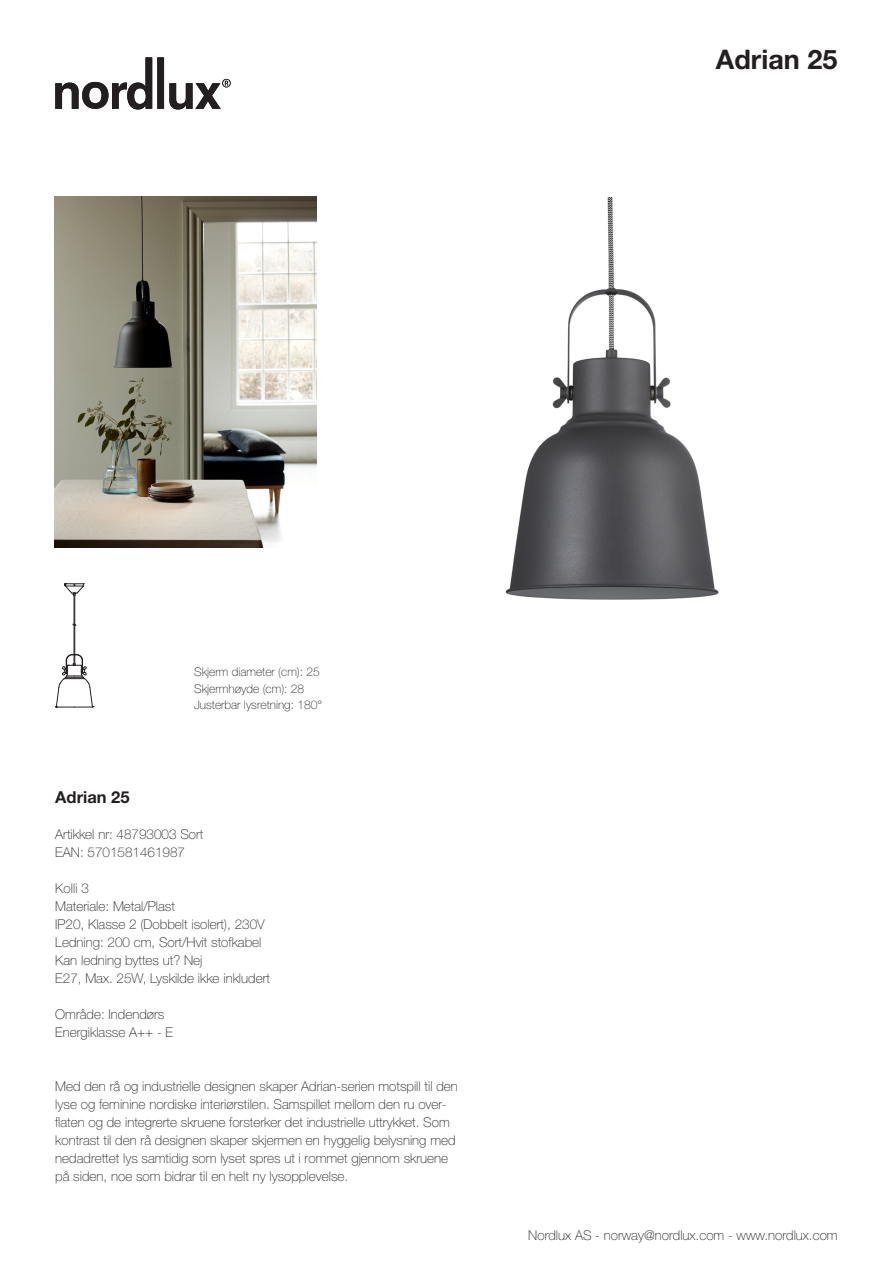
<style>
.page{position:relative;width:893px;height:1263px;background:#fff}
.page>*{position:absolute;margin:0;border:0;box-sizing:border-box;transform-origin:0 0}
.DSModelBodytext{font:700 27px "Helvetica Neue";color:#231f20}
.Model{font:700 16.5px "Helvetica Neue";color:#231f20}
.FLOWBodytext{font:100 13.5px/18px "Helvetica Neue";color:#231f20}
.BUNDBodytext{font:100 13.5px "Helvetica Neue";color:#231f20}
.DSSTREGBodytext{font:100 12px "Helvetica Neue";color:#231f20}
</style>
<div class="page">
<img style="left:54px;top:197px;width:263px;height:350px">
<svg style="left:55px;top:583px;width:39px;height:125px"></svg>
<img style="left:505px;top:197px;width:214px;height:403px">
<svg style="left:55px;top:57px;width:176px;height:52px"></svg>
<p class="DSModelBodytext" style="left:716px;top:43px;width:123px">Adrian 25</p>
<p class="DSSTREGBodytext" style="left:194px;top:665px;width:127px">Skjerm diameter (cm): 25</p>
<p class="DSSTREGBodytext" style="left:194px;top:682px;width:112px">Skjermhøyde (cm): 28</p>
<p class="DSSTREGBodytext" style="left:194px;top:698px;width:129px">Justerbar lysretning: 180°</p>
<p class="Model" style="left:55px;top:786px;width:76px">Adrian 25</p>
<p class="FLOWBodytext" style="left:55px;top:825px;width:150px">Artikkel nr: 48793003 Sort</p>
<p class="FLOWBodytext" style="left:55px;top:843px;width:131px">EAN: 5701581461987</p>
<p class="FLOWBodytext" style="left:55px;top:879px;width:35px">Kolli 3</p>
<p class="FLOWBodytext" style="left:55px;top:897px;width:121px">Materiale: Metal/Plast</p>
<p class="FLOWBodytext" style="left:55px;top:915px;width:211px">IP20, Klasse 2 (Dobbelt isolert), 230V</p>
<p class="FLOWBodytext" style="left:55px;top:933px;width:208px">Ledning: 200 cm, Sort/Hvit stofkabel</p>
<p class="FLOWBodytext" style="left:55px;top:951px;width:149px">Kan ledning byttes ut? Nej</p>
<p class="FLOWBodytext" style="left:55px;top:969px;width:216px">E27, Max. 25W, Lyskilde ikke inkludert</p>
<p class="FLOWBodytext" style="left:55px;top:1005px;width:111px">Område: Indendørs</p>
<p class="FLOWBodytext" style="left:55px;top:1023px;width:119px">Energiklasse A++ - E</p>
<p class="FLOWBodytext" style="left:55px;top:1077px;width:404px">Med den rå og industrielle designen skaper Adrian-serien motspill til den lyse og feminine nordiske interiørstilen. Samspillet mellom den ru over&shy;flaten og de integrerte skruene forsterker det industrielle uttrykket. Som kontrast til den rå designen skaper skjermen en hyggelig belysning med nedadrettet lys samtidig som lyset spres ut i rommet gjennom skruene på siden, noe som bidrar til en helt ny lysopplevelse.</p>
<p class="BUNDBodytext" style="left:528px;top:1227px;width:311px">Nordlux AS - norway@nordlux.com - www.nordlux.com</p>
</div>
